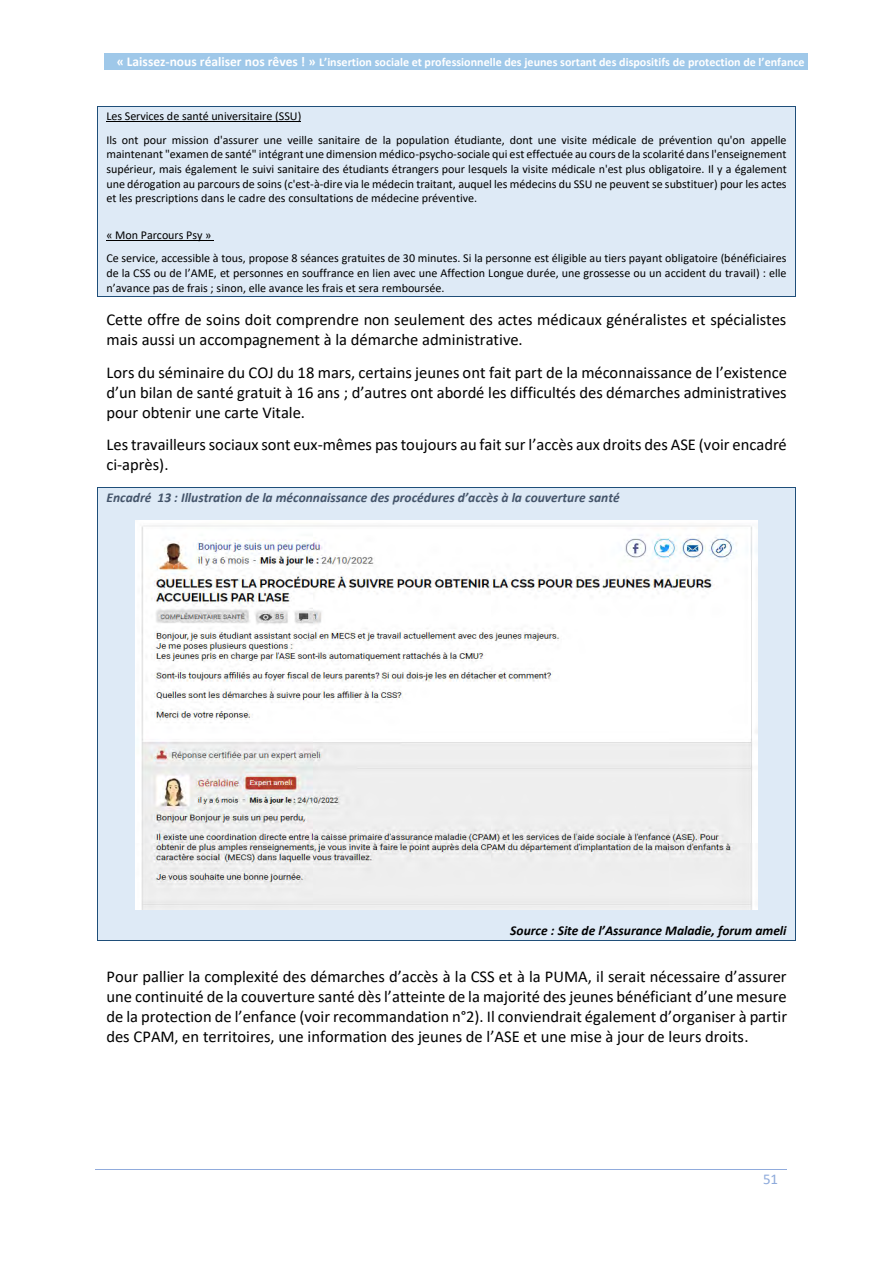
<style>
.page{position:relative;width:893px;height:1263px;background:#fff}
.page>*{position:absolute;margin:0;border:0;box-sizing:border-box;transform-origin:0 0}
.t1{font:16.5px/20.1px "Calibri";color:#000}
.t2{font:15px "Calibri";color:#8eaadb}
.t3{font:italic 700 13.5px "Calibri";color:#44546a}
.t4{font:italic 700 13.5px "Calibri";color:#000}
.t5{font:12px/14.7px "Calibri";letter-spacing:-.005em;color:#000;text-align:justify}
.t6{font:700 12px "Calibri";color:#fff}
.s1{font-size:13.5px}
</style>
<div class="page">
<div style="left:104px;top:53px;width:704px;height:17px;background:#9fc8e9"></div>
<hr style="left:95px;top:1169px;width:628px;height:1px;background:#90abdc">
<hr style="left:723px;top:1169px;width:63px;height:1px;background:#90abdc">
<div style="left:98px;top:107px;width:697px;height:25px;background:#deeaf6"></div>
<hr style="left:106px;top:122px;width:195px;height:1px;background:#000">
<hr style="left:98px;top:106px;width:697px;height:1px;background:#1f4e79">
<div style="left:98px;top:132px;width:697px;height:15px;background:#deeaf6"></div>
<div style="left:98px;top:147px;width:697px;height:14px;background:#deeaf6"></div>
<div style="left:98px;top:161px;width:697px;height:15px;background:#deeaf6"></div>
<div style="left:98px;top:176px;width:697px;height:15px;background:#deeaf6"></div>
<div style="left:98px;top:191px;width:697px;height:24px;background:#deeaf6"></div>
<div style="left:98px;top:215px;width:697px;height:12px;background:#deeaf6"></div>
<div style="left:98px;top:227px;width:697px;height:24px;background:#deeaf6"></div>
<hr style="left:106px;top:240px;width:108px;height:1px;background:#000">
<div style="left:98px;top:251px;width:697px;height:15px;background:#deeaf6"></div>
<div style="left:98px;top:266px;width:697px;height:14px;background:#deeaf6"></div>
<div style="left:98px;top:280px;width:697px;height:16px;background:#deeaf6"></div>
<hr style="left:98px;top:296px;width:697px;height:1px;background:#1f4e79">
<svg style="left:795px;top:106px;width:1px;height:191px"></svg>
<div style="left:98px;top:488px;width:697px;height:32px;background:#deeaf6"></div>
<hr style="left:98px;top:487px;width:697px;height:1px;background:#1f4e79">
<hr style="left:98px;top:488px;width:1px;height:32px;background:#1f4e79">
<hr style="left:795px;top:488px;width:1px;height:32px;background:#1f4e79">
<div style="left:98px;top:520px;width:697px;height:402px;background:#deeaf6"></div>
<hr style="left:98px;top:520px;width:1px;height:402px;background:#1f4e79">
<hr style="left:795px;top:520px;width:1px;height:402px;background:#1f4e79">
<div style="left:98px;top:922px;width:697px;height:18px;background:#deeaf6"></div>
<hr style="left:98px;top:940px;width:697px;height:1px;background:#1f4e79">
<svg style="left:795px;top:922px;width:1px;height:19px"></svg>
<img style="left:136px;top:520px;width:621px;height:390px">
<p class="t6" style="left:117px;top:54px;width:689px"><span class="s1">« Laissez-nous réaliser nos rêves ! »</span> L’insertion sociale et professionnelle des jeunes sortant des dispositifs de protection de l’enfance</p>
<p class="t5" style="left:106px;top:110px;width:196px">Les Services de santé universitaire (SSU)</p>
<p class="t5" style="left:106px;top:133px;width:682px">Ils ont pour mission d'assurer une veille sanitaire de la population étudiante, dont une visite médicale de prévention qu'on appelle maintenant "examen de santé" intégrant une dimension médico-psycho-sociale qui est effectuée au cours de la scolarité dans l'enseignement supérieur, mais également le suivi sanitaire des étudiants étrangers pour lesquels la visite médicale n'est plus obligatoire. Il y a également une dérogation au parcours de soins (c'est-à-dire via le médecin traitant, auquel les médecins du SSU ne peuvent se substituer) pour les actes et les prescriptions dans le cadre des consultations de médecine préventive.</p>
<p class="t5" style="left:106px;top:228px;width:106px">« Mon Parcours Psy »</p>
<p class="t5" style="left:106px;top:252px;width:682px">Ce service, accessible à tous, propose 8 séances gratuites de 30 minutes. Si la personne est éligible au tiers payant obligatoire (bénéficiaires de la CSS ou de l’AME, et personnes en souffrance en lien avec une Affection Longue durée, une grossesse ou un accident du travail) : elle n’avance pas de frais ; sinon, elle avance les frais et sera remboursée.</p>
<p class="t1" style="left:106px;top:311px;width:682px">Cette offre de soins doit comprendre non seulement des actes médicaux généralistes et spécialistes mais aussi un accompagnement à la démarche administrative.</p>
<p class="t1" style="left:106px;top:363px;width:682px;text-align:justify">Lors du séminaire du COJ du 18 mars, certains jeunes ont fait part de la méconnaissance de l’existence d’un bilan de santé gratuit à 16 ans ; d’autres ont abordé les difficultés des démarches administratives pour obtenir une carte Vitale.</p>
<p class="t1" style="left:106px;top:436px;width:682px">Les travailleurs sociaux sont eux-mêmes pas toujours au fait sur l’accès aux droits des ASE (voir encadré ci-après).</p>
<p class="t3" style="left:106px;top:492px;width:515px">Encadré 13 : Illustration de la méconnaissance des procédures d’accès à la couverture santé</p>
<p class="t4" style="left:510px;top:925px;width:278px">Source : Site de l’Assurance Maladie, forum ameli</p>
<p class="t1" style="left:106px;top:968px;width:682px;text-align:justify">Pour pallier la complexité des démarches d’accès à la CSS et à la PUMA, il serait nécessaire d’assurer une continuité de la couverture santé dès l’atteinte de la majorité des jeunes bénéficiant d’une mesure de la protection de l’enfance (voir recommandation n°2). Il conviendrait également d’organiser à partir des CPAM, en territoires, une information des jeunes de l’ASE et une mise à jour de leurs droits.</p>
<p class="t2" style="left:763px;top:1173px;width:17px">51</p>
</div>
